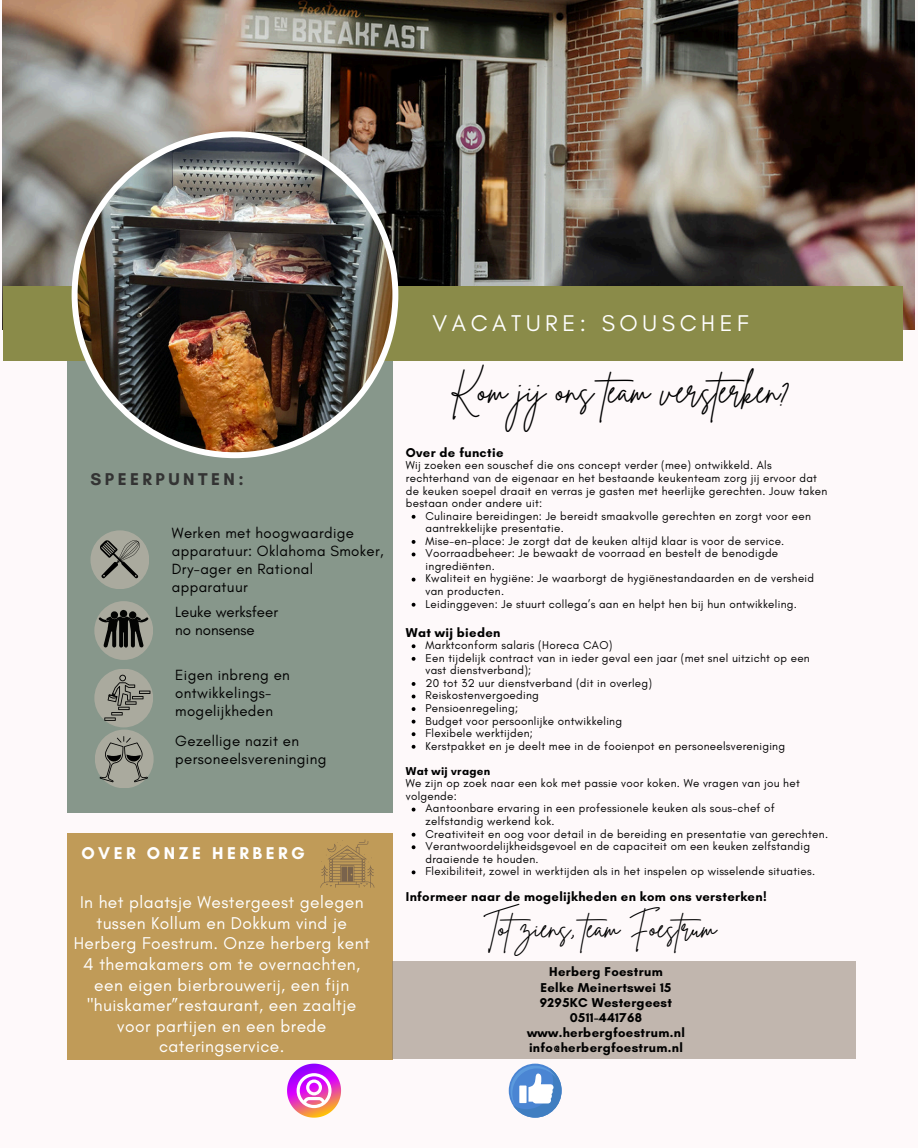
<style>
.page{position:relative;width:918px;height:1148px;background:#fff}
.page>*{position:absolute;margin:0;border:0;box-sizing:border-box;transform-origin:0 0}
.t1{font:34.8px "Brittany Signature";color:#000}
.t2{font:27.45px "Brittany Signature";color:#000}
.t3{font:23.25px "Glacial Indifference";letter-spacing:.2em;color:#fff}
.t4{font:17.4px/20.7px "Glacial Indifference";letter-spacing:.025em;color:#fff;text-align:center}
.t5{font:700 17.4px "Glacial Indifference";letter-spacing:.2em;color:#fff}
.t6{font:700 17.4px "Glacial Indifference";letter-spacing:.2em;color:#333}
.t7{font:15px/17.9px "Glacial Indifference";letter-spacing:.025em;color:#000}
.t8{font:15px/17.9px "Glacial Indifference";color:#000}
.t9{font:700 13.05px "Glacial Indifference";letter-spacing:.025em;color:#000}
.t10{font:11.55px/12.6px "Glacial Indifference";letter-spacing:.025em;color:#000}
.t11{font:700 11.55px "Glacial Indifference";letter-spacing:.025em;color:#000}
</style>
<div class="page">
<div style="left:0;top:0;width:918px;height:1147px;background:#fef9fa"></div>
<div style="left:68px;top:308px;width:325px;height:504px;background:#87978b"></div>
<img style="left:3px;top:0;width:912px;height:330px">
<div style="left:3px;top:287px;width:900px;height:74px;background:#8a8b49"></div>
<img style="left:72px;top:131px;width:326px;height:327px">
<div style="left:68px;top:833px;width:325px;height:226px;background:#c09b58"></div>
<div style="left:393px;top:961px;width:463px;height:98px;background:#c1b6ae"></div>
<div style="left:90px;top:530px;width:59px;height:59px;background:#aaaa9e;border-radius:50%"></div>
<svg style="left:94px;top:668px;width:59px;height:59px"></svg>
<div style="left:94px;top:601px;width:59px;height:59px;background:#aaaa9e;border-radius:50%"></div>
<svg style="left:95px;top:729px;width:59px;height:59px"></svg>
<svg style="left:99px;top:610px;width:49px;height:38px"></svg>
<svg style="left:287px;top:1063px;width:54px;height:54px"></svg>
<svg style="left:511px;top:1065px;width:51px;height:52px"></svg>
<div style="left:519px;top:1085px;width:8px;height:18px;background:#fff"></div>
<svg style="left:100px;top:736px;width:48px;height:46px;background:#8f8f85"></svg>
<svg style="left:104px;top:717px;width:12px;height:4px"></svg>
<svg style="left:105px;top:674px;width:45px;height:46px;background:#919187"></svg>
<svg style="left:320px;top:839px;width:54px;height:48px"></svg>
<svg style="left:100px;top:540px;width:40px;height:39px"></svg>
<svg style="left:412px;top:515px;width:4px;height:3px"></svg>
<svg style="left:412px;top:540px;width:4px;height:4px"></svg>
<svg style="left:412px;top:552px;width:4px;height:4px"></svg>
<svg style="left:412px;top:577px;width:4px;height:4px"></svg>
<svg style="left:412px;top:603px;width:4px;height:3px"></svg>
<svg style="left:412px;top:644px;width:4px;height:4px"></svg>
<svg style="left:412px;top:657px;width:4px;height:3px"></svg>
<svg style="left:412px;top:682px;width:4px;height:4px"></svg>
<svg style="left:412px;top:694px;width:4px;height:4px"></svg>
<svg style="left:412px;top:707px;width:4px;height:4px"></svg>
<svg style="left:412px;top:719px;width:4px;height:4px"></svg>
<svg style="left:412px;top:732px;width:4px;height:4px"></svg>
<svg style="left:412px;top:745px;width:4px;height:3px"></svg>
<svg style="left:412px;top:807px;width:4px;height:4px"></svg>
<svg style="left:412px;top:832px;width:4px;height:4px"></svg>
<svg style="left:412px;top:845px;width:4px;height:4px"></svg>
<svg style="left:412px;top:870px;width:4px;height:4px"></svg>
<h4 class="t6" style="left:90px;top:469px;width:155px">SPEERPUNTEN:</h4>
<h6 class="t7" style="left:172px;top:524px;width:213px">Werken met hoogwaardige apparatuur: Oklahoma Smoker,<br>Dry-ager en Rational apparatuur</h6>
<p class="t8" style="left:175px;top:603px;width:104px">Leuke werksfeer no nonsense</p>
<p class="t7" style="left:175px;top:665px;width:116px">Eigen inbreng en ontwikkelings&shy;mogelijkheden</p>
<h6 class="t7" style="left:175px;top:732px;width:153px">Gezellige nazit en personeelsvereninging</h6>
<h3 class="t5" style="left:81px;top:842px;width:225px">OVER ONZE HERBERG</h3>
<p class="t4" style="left:74px;top:891px;width:298px">In het plaatsje Westergeest gelegen tussen Kollum en Dokkum vind je<br>Herberg Foestrum. Onze herberg kent<br>4 themakamers om te overnachten, een eigen bierbrouwerij, een fijn "huiskamer”restaurant, een zaaltje voor partijen en een brede cateringservice.</p>
<p class="t3" style="left:432px;top:309px;width:318px">VACATURE: SOUSCHEF</p>
<p class="t1" style="left:450px;top:368px;width:342px">Kom jij ons team versterken?</p>
<p class="t9" style="left:406px;top:444px;width:99px">Over de functie</p>
<p class="t10" style="left:406px;top:459px;width:423px">Wij zoeken een souschef die ons concept verder (mee) ontwikkeld. Als rechterhand van de eigenaar en het bestaande keukenteam zorg jij ervoor dat de keuken soepel draait en verras je gasten met heerlijke gerechten. Jouw taken bestaan onder andere uit:</p>
<h6 class="t10" style="left:426px;top:509px;width:387px">Culinaire bereidingen: Je bereidt smaakvolle gerechten en zorgt voor een aantrekkelijke presentatie.</h6>
<h6 class="t10" style="left:426px;top:534px;width:360px">Mise-en-place: Je zorgt dat de keuken altijd klaar is voor de service.</h6>
<h1 class="t10" style="left:426px;top:547px;width:354px">Voorraadbeheer: Je bewaakt de voorraad en bestelt de benodigde ingrediënten.</h1>
<p class="t10" style="left:426px;top:572px;width:390px">Kwaliteit en hygiëne: Je waarborgt de hygiënestandaarden en de versheid van producten.</p>
<p class="t10" style="left:426px;top:597px;width:373px">Leidinggeven: Je stuurt collega’s aan en helpt hen bij hun ontwikkeling.</p>
<p class="t9" style="left:406px;top:624px;width:96px">Wat wij bieden</p>
<p class="t10" style="left:426px;top:639px;width:188px">Marktconform salaris (Horeca CAO)</p>
<p class="t10" style="left:426px;top:651px;width:386px">Een tijdelijk contract van in ieder geval een jaar (met snel uitzicht op een vast dienstverband);</p>
<p class="t10" style="left:426px;top:676px;width:228px">20 tot 32 uur dienstverband (dit in overleg)</p>
<p class="t10" style="left:426px;top:689px;width:115px">Reiskostenvergoeding</p>
<p class="t10" style="left:426px;top:701px;width:94px">Pensioenregeling;</p>
<p class="t10" style="left:426px;top:714px;width:198px">Budget voor persoonlijke ontwikkeling</p>
<p class="t10" style="left:426px;top:726px;width:109px">Flexibele werktijden;</p>
<p class="t10" style="left:426px;top:739px;width:361px">Kerstpakket en je deelt mee in de fooienpot en personeelsvereniging</p>
<p class="t11" style="left:406px;top:763px;width:86px">Wat wij vragen</p>
<p class="t10" style="left:406px;top:777px;width:396px">We zijn op zoek naar een kok met passie voor koken. We vragen van jou het volgende:</p>
<p class="t10" style="left:426px;top:802px;width:351px">Aantoonbare ervaring in een professionele keuken als sous-chef of zelfstandig werkend kok.</p>
<p class="t10" style="left:426px;top:827px;width:404px">Creativiteit en oog voor detail in de bereiding en presentatie van gerechten.</p>
<p class="t10" style="left:426px;top:839px;width:386px">Verantwoordelijkheidsgevoel en de capaciteit om een keuken zelfstandig draaiende te houden.</p>
<p class="t10" style="left:426px;top:865px;width:391px">Flexibiliteit, zowel in werktijden als in het inspelen op wisselende situaties.</p>
<p class="t9" style="left:406px;top:889px;width:362px">Informeer naar de mogelijkheden en kom ons versterken!</p>
<p class="t2" style="left:484px;top:909px;width:234px">Totziens, team Foestrum</p>
<p class="t9" style="left:549px;top:964px;width:115px">Herberg Foestrum</p>
<p class="t9" style="left:540px;top:979px;width:132px">Eelke Meinertswei 15</p>
<p class="t9" style="left:540px;top:994px;width:134px">9295KC Westergeest</p>
<p class="t9" style="left:570px;top:1009px;width:74px">0511-441768</p>
<p class="t9" style="left:527px;top:1024px;width:159px">www.herbergfoestrum.nl</p>
<p class="t9" style="left:529px;top:1040px;width:155px">info@herbergfoestrum.nl</p>
</div>
